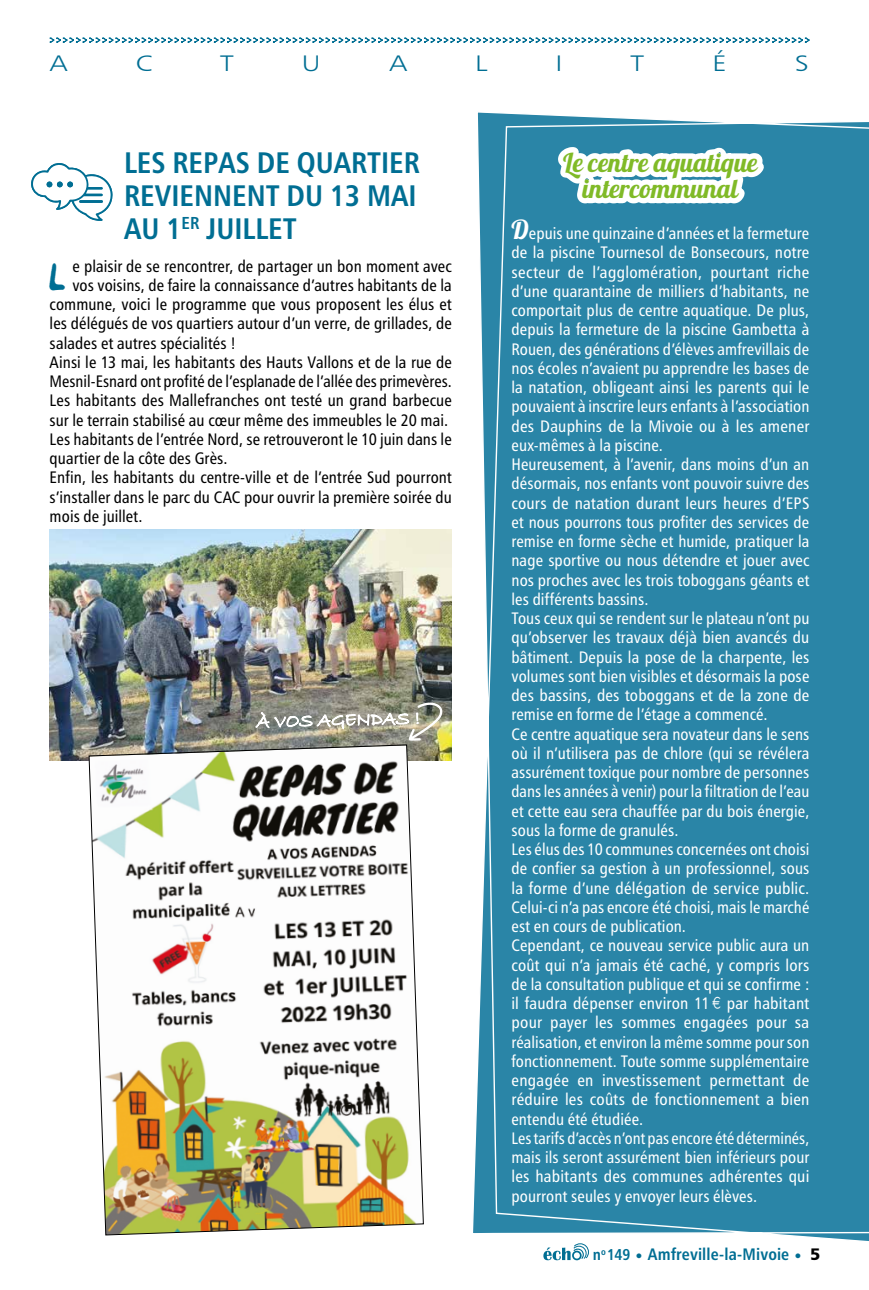
<style>
.page{position:relative;width:869px;height:1290px;background:#fff}
.page>*{position:absolute;margin:0;border:0;box-sizing:border-box;transform-origin:0 0}
.t1{font:47.25px "Swiftone";color:#006e93;scale:.85 1}
.t2{font:29.75px/33.2px "Humanist 777 BT Bold Condensed B";color:#006e93;text-align:justify}
.t3{font:26.25px/26.2px "Lobster 1.4";color:#80ba27;text-align:center}
.t4{font:22.4px "Humanist 777 BT Light B";color:#006e93;scale:1.25 1}
.t5{font:16.62px/19.2px "Humanist 777 BT Roman Condensed B";letter-spacing:.01em;color:#fff}
.t6{font:16.62px "Humanist 777 BT Roman Condensed B";letter-spacing:.005em;color:#000}
.t7{font:16.62px "Humanist 777 BT Bold Condensed B";letter-spacing:.01em;color:#006e93}
.s1{font-family:"Lobster 1.4";font-size:26.25px}
.s2{font-family:"Euro Collection"}
.s3{font-size:15.75px}
.s4{font-family:"Humanist 777 BT Black B"}
.s5{font-family:"Humanist 777 BT Black B";color:#000}
</style>
<div class="page">
<svg style="left:50px;top:38px;width:759px;height:5px"></svg>
<svg style="left:543px;top:1244px;width:45px;height:16px"></svg>
<div style="left:473px;top:112px;width:395px;height:1132px;background:#2a85a7"></div>
<svg style="left:552px;top:112px;width:225px;height:182px"></svg>
<svg style="left:31px;top:163px;width:82px;height:58px"></svg>
<img style="left:50px;top:529px;width:401px;height:231px">
<img style="left:88px;top:744px;width:336px;height:492px">
<img style="left:255px;top:702px;width:187px;height:39px">
<h3 class="t4" style="left:50px;top:49px;width:16px">A</h3>
<h3 class="t4" style="left:136px;top:49px;width:15px">C</h3>
<h3 class="t4" style="left:220px;top:49px;width:12px">T</h3>
<h3 class="t4" style="left:302px;top:49px;width:17px">U</h3>
<h3 class="t4" style="left:389px;top:49px;width:16px">A</h3>
<h3 class="t4" style="left:475px;top:49px;width:11px">L</h3>
<h3 class="t4" style="left:555px;top:49px;width:7px">I</h3>
<h3 class="t4" style="left:630px;top:49px;width:12px">T</h3>
<h3 class="t4" style="left:712px;top:49px;width:13px">É</h3>
<h3 class="t4" style="left:794px;top:49px;width:13px">S</h3>
<h2 class="t2" style="left:124px;top:145px;width:297px">LES REPAS DE QUARTIER REVIENNENT DU 13 MAI AU 1<sup>ER</sup> JUILLET</h2>
<h1 class="t1" style="left:50px;top:245px;width:25px">L</h1>
<p class="t6" style="left:72px;top:255px;width:380px">e plaisir de se rencontrer, de partager un bon moment avec</p>
<p class="t6" style="left:72px;top:275px;width:381px">vos voisins, de faire la connaissance d’autres habitants de la</p>
<p class="t6" style="left:50px;top:294px;width:403px">commune, voici le programme que vous proposent les élus et</p>
<p class="t6" style="left:50px;top:313px;width:403px">les délégués de vos quartiers autour d’un verre, de grillades, de</p>
<p class="t6" style="left:50px;top:332px;width:187px">salades et autres spécialités !</p>
<p class="t6" style="left:50px;top:352px;width:403px">Ainsi le 13 mai, les habitants des Hauts Vallons et de la rue de</p>
<p class="t6" style="left:50px;top:371px;width:403px">Mesnil-Esnard ont profité de l’esplanade de l’allée des primevères.</p>
<p class="t6" style="left:50px;top:390px;width:403px">Les habitants des Mallefranches ont testé un grand barbecue</p>
<p class="t6" style="left:50px;top:409px;width:400px">sur le terrain stabilisé au cœur même des immeubles le 20 mai.</p>
<p class="t6" style="left:50px;top:429px;width:403px">Les habitants de l’entrée Nord, se retrouveront le 10 juin dans le</p>
<p class="t6" style="left:50px;top:448px;width:179px">quartier de la côte des Grès.</p>
<p class="t6" style="left:50px;top:467px;width:403px">Enfin, les habitants du centre-ville et de l’entrée Sud pourront</p>
<p class="t6" style="left:50px;top:486px;width:403px">s’installer dans le parc du CAC pour ouvrir la première soirée du</p>
<p class="t6" style="left:50px;top:506px;width:94px">mois de juillet.</p>
<h3 class="t3" style="left:563px;top:149px;width:196px">Le centre aquatique intercommunal</h3>
<p class="t5" style="left:511px;top:223px;width:299px"><span class="s1">D</span>epuis une quinzaine d’années et la fermeture de la piscine Tournesol de Bonsecours, notre secteur de l’agglomération, pourtant riche d’une quarantaine de milliers d’habitants, ne comportait plus de centre aquatique. De plus, depuis la fermeture de la piscine Gambetta à Rouen, des générations d’élèves amfrevillais de nos écoles n’avaient pu apprendre les bases de la natation, obligeant ainsi les parents qui le pouvaient à inscrire leurs enfants à l’association des Dauphins de la Mivoie ou à les amener eux-mêmes à la piscine.<br>Heureusement, à l’avenir, dans moins d’un an désormais, nos enfants vont pouvoir suivre des cours de natation durant leurs heures d’EPS et nous pourrons tous profiter des services de remise en forme sèche et humide, pratiquer la nage sportive ou nous détendre et jouer avec nos proches avec les trois toboggans géants et les différents bassins.<br>Tous ceux qui se rendent sur le plateau n’ont pu qu’observer les travaux déjà bien avancés du bâtiment. Depuis la pose de la charpente, les volumes sont bien visibles et désormais la pose des bassins, des toboggans et de la zone de remise en forme de l’étage a commencé.<br>Ce centre aquatique sera novateur dans le sens où il n’utilisera pas de chlore (qui se révélera assurément toxique pour nombre de personnes dans les années à venir) pour la filtration de l’eau et cette eau sera chauffée par du bois énergie, sous la forme de granulés.<br>Les élus des 10 communes concernées ont choisi de confier sa gestion à un professionnel, sous la forme d’une délégation de service public.<br>Celui-ci n’a pas encore été choisi, mais le marché est en cours de publication.<br>Cependant, ce nouveau service public aura un coût qui n’a jamais été caché, y compris lors de la consultation publique et qui se confirme : il faudra dépenser environ 11 <span class="s2">c</span> par habitant pour payer les sommes engagées pour sa réalisation, et environ la même somme pour son fonctionnement. Toute somme supplémentaire engagée en investissement permettant de réduire les coûts de fonctionnement a bien entendu été étudiée.<br>Les tarifs d’accès n’ont pas encore été déterminés, mais ils seront assurément bien inférieurs pour les habitants des communes adhérentes qui pourront seules y envoyer leurs élèves.</p>
<p class="t7" style="left:592px;top:1244px;width:229px"><span class="s3">n</span><sup>o</sup><span class="s3">149</span> <span class="s4">•</span> Amfreville-la-Mivoie <span class="s4">•</span> <span class="s5">5</span></p>
</div>
